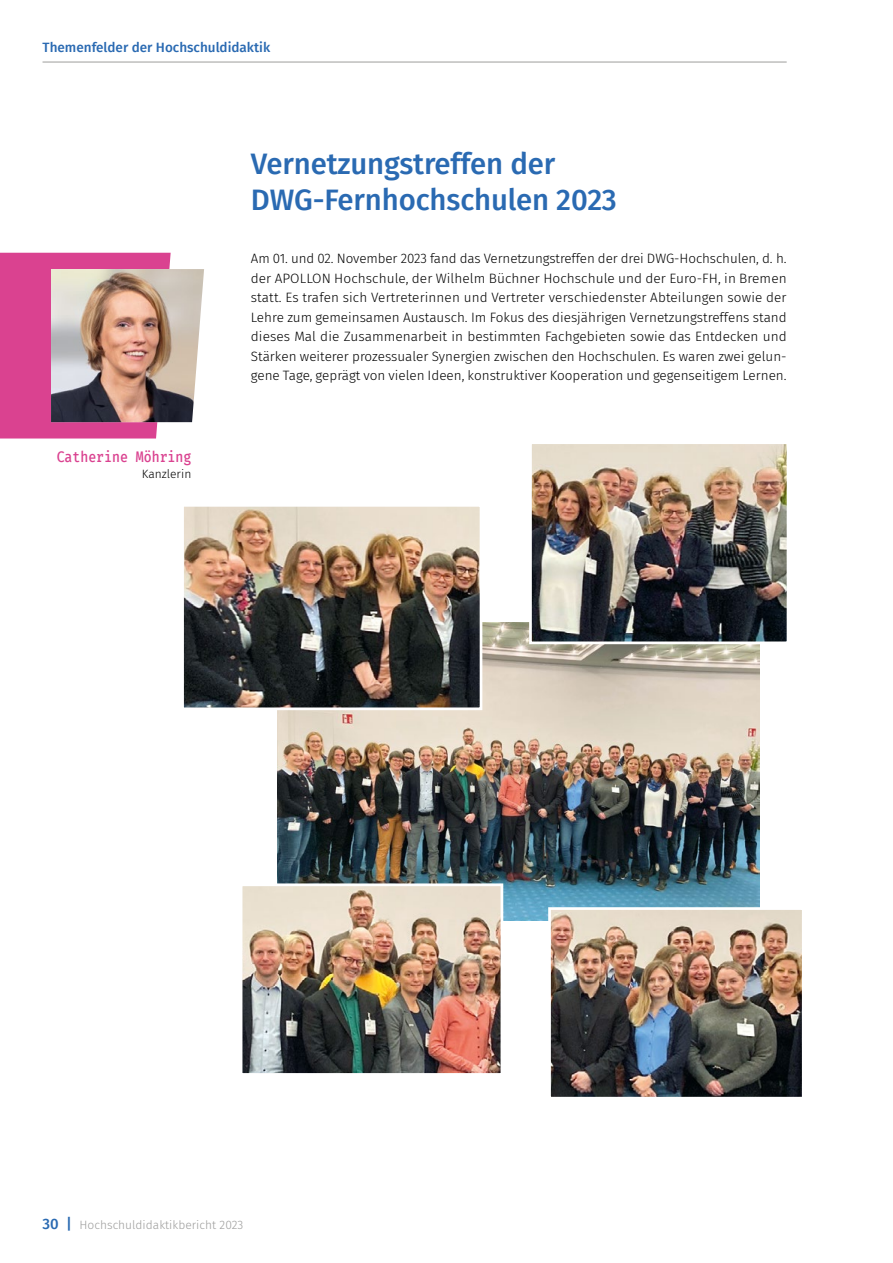
<style>
.page{position:relative;width:893px;height:1263px;background:#fff}
.page>*{position:absolute;margin:0;border:0;box-sizing:border-box;transform-origin:0 0}
.t1{font:500 29.7px/36px "Fira Sans";letter-spacing:-.005em;color:#2a6ab2}
.t2{font:500 15px "Fira Mono";color:#da4290;scale:.88 1}
.t3{font:300 13.5px/19.5px "Fira Sans";color:#000;text-align:justify}
.t4{font:500 13.5px "Fira Sans";color:#2a6ab2}
.t5{font:300 12px "Fira Sans";color:#9d9d9c}
.t6{font:300 12px "Fira Sans";color:#000}
.s1{font-weight:500;font-size:15px;color:#2a6ab2}
</style>
<div class="page">
<hr style="left:43px;top:62px;width:744px;height:1px;background:#9d9d9c">
<svg style="left:0;top:253px;width:192px;height:185px;background:#dc4e96"></svg>
<img style="left:51px;top:269px;width:153px;height:153px">
<img style="left:278px;top:622px;width:481px;height:299px">
<img style="left:185px;top:508px;width:293px;height:198px">
<div style="left:181px;top:504px;width:301px;height:206px;border:3px solid #fff"></div>
<img style="left:244px;top:887px;width:255px;height:185px">
<div style="left:240px;top:883px;width:263px;height:193px;border:3px solid #fff"></div>
<img style="left:552px;top:911px;width:249px;height:184px">
<div style="left:548px;top:907px;width:257px;height:192px;border:3px solid #fff"></div>
<img style="left:533px;top:445px;width:252px;height:195px">
<div style="left:529px;top:441px;width:260px;height:203px;border:3px solid #fff"></div>
<p class="t4" style="left:43px;top:36px;width:229px">Themenfelder der Hochschuldidaktik</p>
<h1 class="t1" style="left:251px;top:144px;width:367px">Vernetzungstreffen der<br>DWG-Fernhochschulen 2023</h1>
<p class="t2" style="left:57px;top:446px;width:155px">Catherine Möhring</p>
<p class="t6" style="left:142px;top:465px;width:51px">Kanzlerin</p>
<p class="t3" style="left:251px;top:249px;width:537px">Am 01. und 02. November 2023 fand das Vernetzungstreffen der drei DWG-Hochschulen, d. h. der APOLLON Hochschule, der Wilhelm Büchner Hochschule und der Euro-FH, in Bremen statt. Es trafen sich Vertreterinnen und Vertreter verschiedenster Abteilungen sowie der Lehre zum gemeinsamen Austausch. Im Fokus des diesjährigen Vernetzungstreffens stand dieses Mal die Zusammenarbeit in bestimmten Fachgebieten sowie das Entdecken und Stärken weiterer prozessualer Synergien zwischen den Hochschulen. Es waren zwei gelun&shy;gene Tage, geprägt von vielen Ideen, konstruktiver Kooperation und gegenseitigem Lernen.</p>
<p class="t5" style="left:43px;top:1216px;width:202px"><span class="s1">30 |</span> Hochschuldidaktikbericht 2023</p>
</div>
